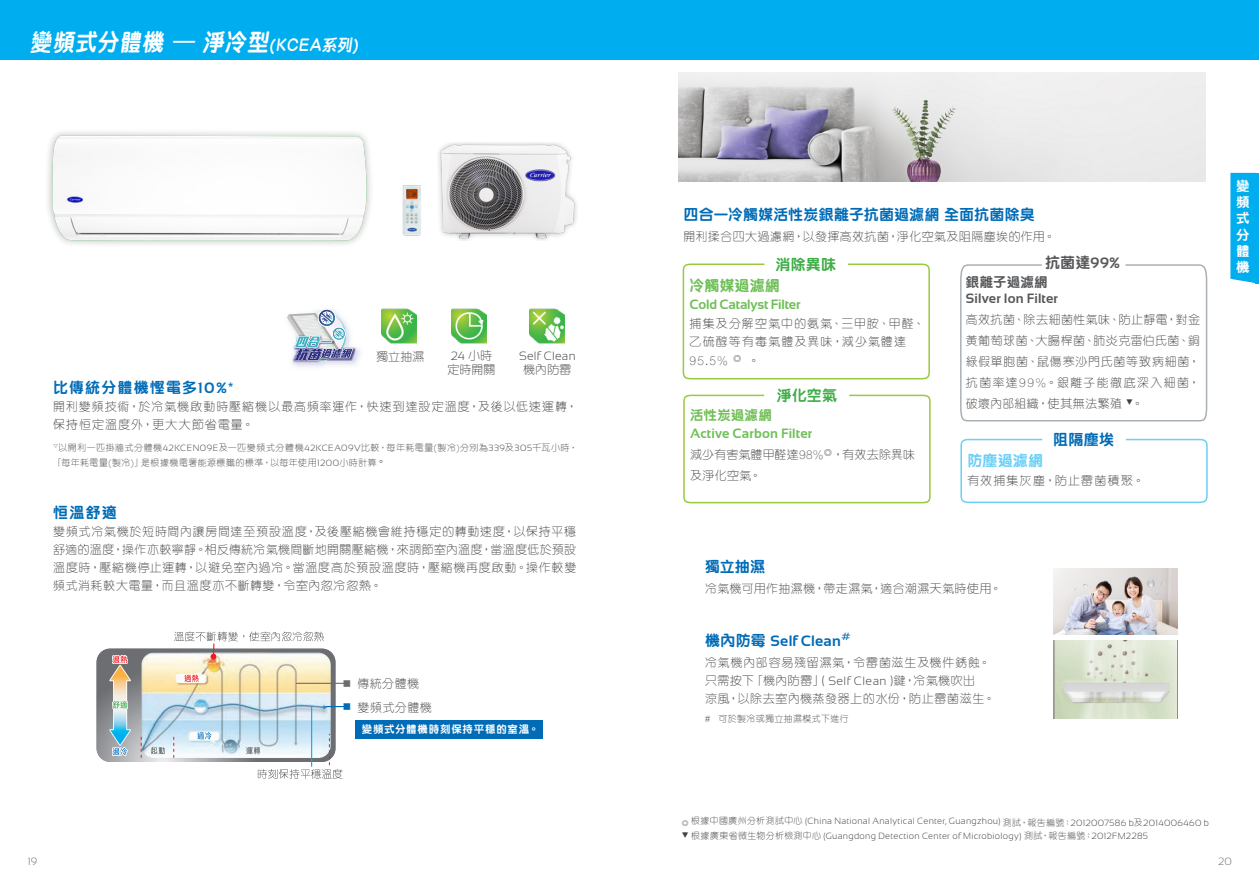
<style>
.page{position:relative;width:1259px;height:893px;background:#fff}
.page>*{position:absolute;margin:0;border:0;box-sizing:border-box;transform-origin:0 0}
.t1{font:800 24px "M Yuen HK";color:#fff;scale:.9 1}
.t2{font:800 15px "M Yuen HK";letter-spacing:.015em;color:#006cb7}
.t3{font:700 15px "Sansation";letter-spacing:.01em;color:#006cb7}
.t4{font:800 15px "M Yuen HK";letter-spacing:.08em;color:#006cb7}
.t5{font:800 15px "M Yuen HK";letter-spacing:.01em;color:#40ae49}
.t6{font:800 15px "M Yuen HK";letter-spacing:.01em;color:#6ebf56}
.t7{font:800 15px "M Yuen HK";color:#57585a}
.t8{font:800 15px "M Yuen HK";letter-spacing:.015em;color:#6bcff6}
.t9{font:700 13.5px "Sansation";letter-spacing:-.005em;color:#6ebf56}
.t10{font:700 13.5px "Sansation";letter-spacing:.01em;color:#57585a}
.t11{font:800 13.5px/16.2px "M Yuen HK";color:#fff;text-align:justify}
.t12{font:800 13.5px "M Yuen HK";letter-spacing:.01em;color:#6fbf54}
.t13{font:800 13.5px "M Yuen HK";letter-spacing:.01em;color:#57585a}
.t14{font:300 12px/18px "M Yuen HK";letter-spacing:.055em;color:#3e3e3f;text-align:justify}
.t15{font:300 12px/18px "M Yuen HK";letter-spacing:.08em;color:#3e3e3f}
.t16{font:300 12px "M Yuen HK";letter-spacing:.03em;color:#3e3e3f}
.t17{font:300 12px/18.8px "M Yuen HK";letter-spacing:.09em;color:#3e3e3f}
.t18{font:300 12px "M Yuen HK";letter-spacing:.035em;color:#3e3e3f}
.t19{font:300 12px/21px "M Yuen HK";letter-spacing:.015em;color:#3e3e3f}
.t20{font:300 12px "M Yuen HK";letter-spacing:.095em;color:#3e3e3f}
.t21{font:300 12px "Sansation";letter-spacing:.02em;color:#414041}
.t22{font:800 10.5px "M Yuen HK";letter-spacing:.07em;color:#fff}
.t23{font:300 10.5px "Sansation";color:#69696c}
.t24{font:300 9px "Sansation";letter-spacing:.035em;color:#3e3e3f}
.t25{font:300 9px/14.4px "M Yuen HK";letter-spacing:.045em;color:#3e3e3f}
.s1{font-size:16.5px}
.s2{font-family:"M Yuen HK";color:#3e3e3f}
.s3{font-family:"Sansation";font-weight:700}
.s4{font-family:"Sansation"}
.s5{font-size:12px}
.s6{font-size:9px;color:#6c6d70}
.s7{font-size:9px;color:#006cb7}
.s8{font-family:"M Yuen HK";font-weight:800}
.s9{font-family:"M Yuen HK"}
</style>
<div class="page">
<img style="left:438px;top:143px;width:139px;height:98px">
<img style="left:402px;top:185px;width:19px;height:51px">
<img style="left:679px;top:72px;width:526px;height:109px">
<div style="left:1230px;top:173px;width:26px;height:110px;background:#00aeef"></div>
<hr style="left:1256px;top:173px;width:3px;height:110px;background:#00aeef">
<div style="left:45px;top:128px;width:329px;height:120px;background:#231f20;opacity:.3"></div>
<img style="left:52px;top:136px;width:316px;height:105px">
<div style="left:629px;top:0;width:630px;height:60px;background:#00aeef"></div>
<div style="left:0;top:0;width:629px;height:60px;background:#00aeef"></div>
<svg style="left:96px;top:631px;width:248px;height:148px"></svg>
<div style="left:355px;top:720px;width:188px;height:19px;background:#006cb7"></div>
<svg style="left:960px;top:264px;width:248px;height:158px"></svg>
<svg style="left:683px;top:394px;width:248px;height:110px"></svg>
<div style="left:682px;top:264px;width:248px;height:115px;background:#fff;border:2px solid #99ca3e;border-radius:7px"></div>
<div style="left:960px;top:439px;width:247px;height:64px;background:#fff;border:2px solid #6bcff6;border-radius:7px"></div>
<img style="left:529px;top:308px;width:35px;height:36px">
<img style="left:381px;top:308px;width:36px;height:36px">
<img style="left:451px;top:308px;width:36px;height:36px">
<img style="left:290px;top:361px;width:36px;height:4px">
<img style="left:353px;top:347px;width:3px;height:14px">
<svg style="left:287px;top:309px;width:66px;height:52px"></svg>
<svg style="left:1053px;top:641px;width:125px;height:77px;background:#d8dece"></svg>
<img style="left:1053px;top:569px;width:125px;height:66px">
<p class="t1" style="left:30px;top:24px;width:369px">變頻式分體機 – 淨冷型<span class="s1">( KCEA系列)</span></p>
<p class="t14" style="left:376px;top:347px;width:50px">獨立抽濕</p>
<p class="t21" style="left:451px;top:349px;width:43px">24 <span class="s2">小時</span></p>
<p class="t14" style="left:447px;top:360px;width:50px">定時開關</p>
<p class="t21" style="left:519px;top:349px;width:58px">Self Clean</p>
<p class="t14" style="left:523px;top:360px;width:50px">機內防霉</p>
<p class="t4" style="left:53px;top:376px;width:182px">比傳統分體機慳電多<span class="s3">10%*</span></p>
<p class="t15" style="left:53px;top:396px;width:526px">開利變頻技術，於冷氣機啟動時壓縮機以最高頻率運作，快速到達設定溫度，及後以低速運轉，保持恒定溫度外，更大大節省電量。</p>
<p class="t25" style="left:53px;top:440px;width:526px"><sup>▽</sup>以開利一匹掛牆式分體機<span class="s4">42KCEN09E</span>及一匹變頻式分體機<span class="s4">42KCEA09V</span>比較，每年耗電量(製冷)分別為<span class="s4">339</span>及<span class="s4">305</span>千瓦小時，「每年耗電量(製冷)」是根據機電署能源標籤的標準，以每年使用<span class="s4">1200</span>小時計算<span class="s5">。</span></p>
<p class="t2" style="left:53px;top:502px;width:65px">恒溫舒適</p>
<p class="t14" style="left:53px;top:522px;width:525px">變頻式冷氣機於短時間內讓房間達至預設溫度，及後壓縮機會維持穩定的轉動速度，以保持平穩舒適的溫度，操作亦較寧靜。相反傳統冷氣機間斷地開關壓縮機，來調節室內溫度，當溫度低於預設溫度時，壓縮機停止運轉，以避免室內過冷。當溫度高於預設溫度時，壓縮機再度啟動。操作較變頻式消耗較大電量，而且溫度亦不斷轉變，令室內忽冷忽熱。</p>
<p class="t14" style="left:342px;top:674px;width:78px"><span class="s6">■</span> 傳統分體機</p>
<p class="t14" style="left:342px;top:698px;width:91px"><span class="s7">■</span> 變頻式分體機</p>
<p class="t22" style="left:362px;top:721px;width:179px">變頻式分體機時刻保持平穩的室溫。</p>
<p class="t2" style="left:683px;top:204px;width:353px">四合一冷觸媒活性炭銀離子抗菌過濾網 全面抗菌除臭</p>
<p class="t16" style="left:683px;top:228px;width:373px">開利揉合四大過濾網，以發揮高效抗菌，淨化空氣及阻隔塵埃的作用。</p>
<p class="t5" style="left:775px;top:253px;width:62px">消除異味</p>
<p class="t6" style="left:689px;top:274px;width:92px">冷觸媒過濾網</p>
<p class="t9" style="left:689px;top:297px;width:112px">Cold Catalyst Filter</p>
<p class="t17" style="left:689px;top:313px;width:237px">捕集及分解空氣中的氨氣、三甲胺、甲醛、乙硫醇等有毒氣體及異味，減少氣體達<br>95.5% <sup>◎</sup> 。</p>
<p class="t5" style="left:777px;top:384px;width:62px">淨化空氣</p>
<p class="t12" style="left:690px;top:405px;width:83px">活性炭過濾網</p>
<p class="t9" style="left:690px;top:426px;width:124px">Active Carbon Filter</p>
<p class="t19" style="left:690px;top:443px;width:227px">減少有害氣體甲醛達98%<sup>◎</sup>，有效去除異味及淨化空氣。</p>
<p class="t7" style="left:1045px;top:251px;width:77px">抗菌達<span class="s3">99%</span></p>
<p class="t13" style="left:966px;top:272px;width:83px">銀離子過濾網</p>
<p class="t10" style="left:966px;top:291px;width:94px">Silver Ion Filter</p>
<p class="t14" style="left:966px;top:308px;width:236px;line-height:21px">高效抗菌、除去細菌性氣味、防止靜電，對金黃葡萄球菌、大腸桿菌、肺炎克雷伯氏菌、銅綠假單胞菌、鼠傷寒沙門氏菌等致病細菌，抗菌率達99%。銀離子能徹底深入細菌，</p>
<p class="t18" style="left:966px;top:395px;width:179px">破壞內部組織，使其無法繁殖 <sup>▼</sup>。</p>
<p class="t2" style="left:1053px;top:429px;width:62px">阻隔塵埃</p>
<p class="t8" style="left:967px;top:450px;width:77px">防塵過濾網</p>
<p class="t20" style="left:967px;top:472px;width:179px">有效捕集灰塵，防止霉菌積聚。</p>
<p class="t2" style="left:705px;top:556px;width:62px">獨立抽濕</p>
<p class="t16" style="left:705px;top:580px;width:298px">冷氣機可用作抽濕機，帶走濕氣，適合潮濕天氣時使用。</p>
<p class="t3" style="left:705px;top:633px;width:147px"><span class="s8">機內防霉</span> Self Clean<sup>#</sup></p>
<p class="t14" style="left:705px;top:653px;width:287px">冷氣機內部容易殘留濕氣，令霉菌滋生及機件銹蝕。</p>
<p class="t18" style="left:705px;top:673px;width:271px">只需按下「機內防霉」<span class="s4">( Self Clean )</span>鍵，冷氣機吹出</p>
<p class="t14" style="left:705px;top:689px;width:291px">涼風，以除去室內機蒸發器上的水份，防止霉菌滋生。</p>
<p class="t25" style="left:705px;top:711px;width:145px"># 可於製冷或獨立抽濕模式下進行</p>
<p class="t11" style="left:1236px;top:177px;width:15px">變頻式分體機</p>
<p class="t24" style="left:681px;top:816px;width:529px"><sub>◎</sub> <span class="s9">根據中國廣州分析測試中心</span> (China National Analytical Center, Guangzhou) <span class="s9">測試，報告編號：</span>2012007586 b<span class="s9">及</span>2014006460 b</p>
<p class="t24" style="left:681px;top:831px;width:468px"><sup>▼</sup> <span class="s9">根據廣東省微生物分析檢測中心</span> (Guangdong Detection Center of Microbiology) <span class="s9">測試，報告編號：</span>2012FM2285</p>
<p class="t23" style="left:28px;top:856px;width:11px">19</p>
<p class="t23" style="left:1218px;top:856px;width:15px">20</p>
</div>
